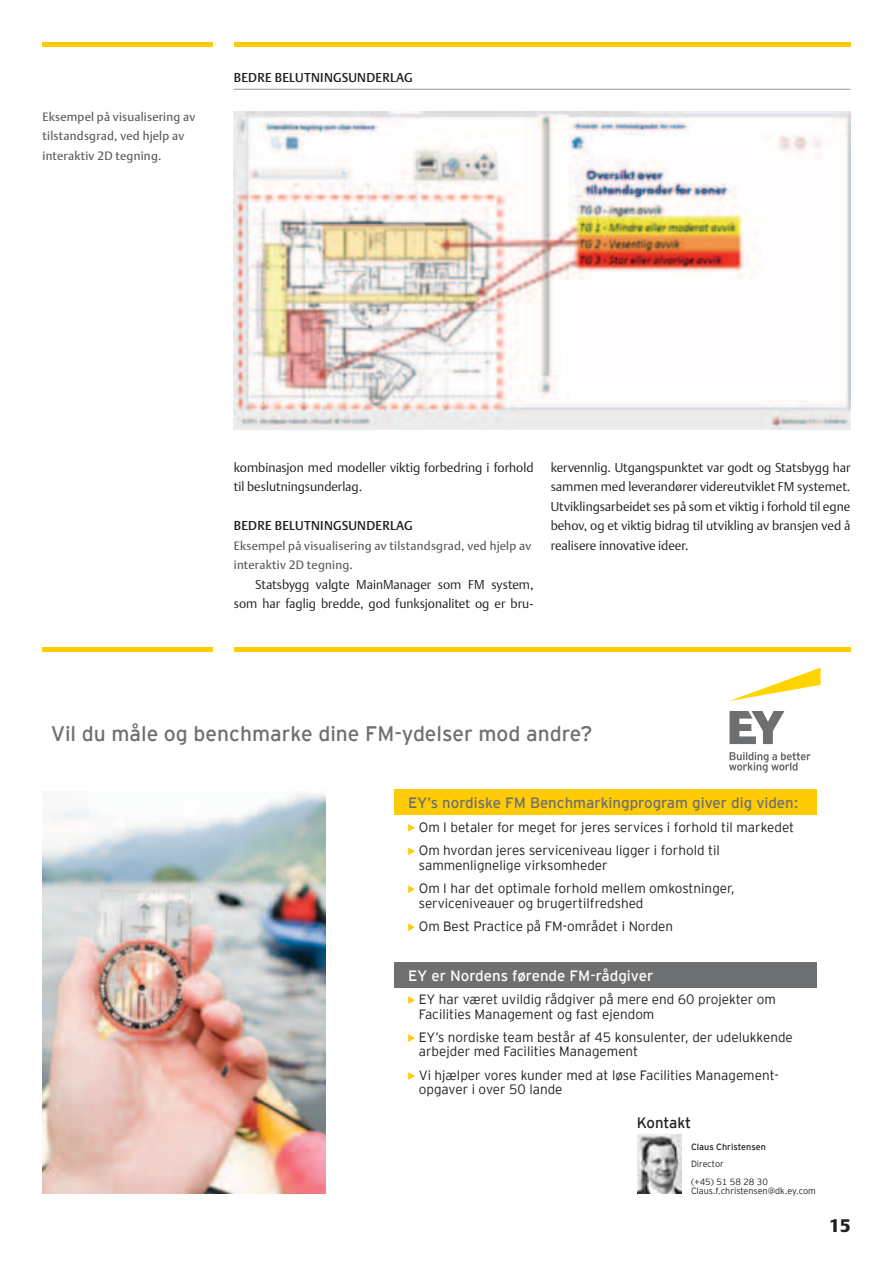
<style>
.page{position:relative;width:893px;height:1263px;background:#fff}
.page>*{position:absolute;margin:0;border:0;box-sizing:border-box;transform-origin:0 0}
.t1{font:21px "EY Interstate";color:#6d6f71}
.t2{font:18px "DTL Argo T Black";color:#231f20}
.t3{font:15px "EY Interstate";color:#6d6f71}
.t4{font:15px "EY Interstate";color:#fff}
.t5{font:15px "EY Interstate";letter-spacing:-.01em;color:#231f20}
.t6{font:300 13.5px/14.4px "EY Interstate";color:#231f20}
.Brød_indryk{font:12.75px/19.5px "DTL Argo T Light";color:#231f20}
.Ml_rubrik_lille{font:12.75px "DTL Argo T Medium";letter-spacing:.02em;color:#231f20}
.Billedtekst{font:12px/19.5px "DTL Argo T";letter-spacing:.02em;color:#58595b}
.t7{font:300 9px "EY Interstate";color:#231f20}
.t8{font:9px "EY Interstate";color:#231f20}
</style>
<div class="page">
<div style="left:395px;top:790px;width:422px;height:25px;background:#ffcb04"></div>
<div style="left:395px;top:962px;width:422px;height:25px;background:#6d6f71"></div>
<img style="left:234px;top:112px;width:616px;height:318px">
<hr style="left:43px;top:43px;width:170px;height:4px;background:#ffcb04">
<hr style="left:234px;top:43px;width:616px;height:4px;background:#ffcb04">
<hr style="left:234px;top:89px;width:616px;height:1px;background:#949698">
<hr style="left:43px;top:647px;width:170px;height:4px;background:#ffcb04">
<hr style="left:234px;top:647px;width:616px;height:4px;background:#ffcb04">
<svg style="left:729px;top:668px;width:91px;height:33px"></svg>
<svg style="left:729px;top:711px;width:82px;height:62px"></svg>
<img style="left:637px;top:1134px;width:45px;height:59px">
<svg style="left:408px;top:824px;width:7px;height:8px"></svg>
<svg style="left:408px;top:847px;width:7px;height:8px"></svg>
<svg style="left:408px;top:885px;width:7px;height:8px"></svg>
<svg style="left:408px;top:923px;width:7px;height:8px"></svg>
<svg style="left:408px;top:996px;width:7px;height:8px"></svg>
<svg style="left:408px;top:1034px;width:7px;height:8px"></svg>
<svg style="left:408px;top:1072px;width:7px;height:8px"></svg>
<img style="left:43px;top:791px;width:283px;height:402px">
<p class="Billedtekst" style="left:43px;top:106px;width:154px">Eksempel på visualisering av tilstandsgrad, ved hjelp av interaktiv 2D tegning.</p>
<p class="Ml_rubrik_lille" style="left:234px;top:69px;width:180px">BEDRE BELUTNINGSUNDERLAG</p>
<p class="Brød_indryk" style="left:234px;top:457px;width:301px">kombinasjon med modeller viktig forbedring i forhold til beslutningsunderlag.</p>
<p class="Ml_rubrik_lille" style="left:234px;top:518px;width:180px">BEDRE BELUTNINGSUNDERLAG</p>
<p class="Billedtekst" style="left:234px;top:535px;width:299px">Eksempel på visualisering av tilstandsgrad, ved hjelp av interaktiv 2D tegning.</p>
<p class="Brød_indryk" style="left:234px;top:574px;width:301px;text-align:right">Statsbygg valgte MainManager som FM system, som har faglig bredde, god funksjonalitet og er bru-</p>
<p class="Brød_indryk" style="left:551px;top:457px;width:301px;text-align:justify">kervennlig. Utgangspunktet var godt og Statsbygg har sammen med leverandører videreutviklet FM systemet.<br>Utviklingsarbeidet ses på som et viktig i forhold til egne behov, og et viktig bidrag til utvikling av bransjen ved å realisere innovative ideer.</p>
<p class="t1" style="left:51px;top:719px;width:543px">Vil du måle og benchmarke dine FM-ydelser mod andre?</p>
<p class="t3" style="left:408px;top:792px;width:392px">EY’s nordiske FM Benchmarkingprogram giver dig viden:</p>
<p class="t6" style="left:419px;top:819px;width:377px">Om I betaler for meget for jeres services i forhold til markedet</p>
<p class="t6" style="left:419px;top:842px;width:303px">Om hvordan jeres serviceniveau ligger i forhold til sammenlignelige virksomheder</p>
<p class="t6" style="left:419px;top:880px;width:318px">Om I har det optimale forhold mellem omkostninger, serviceniveauer og brugertilfredshed</p>
<p class="t6" style="left:419px;top:918px;width:256px">Om Best Practice på FM-området i Norden</p>
<p class="t4" style="left:408px;top:964px;width:247px">EY er Nordens førende FM-rådgiver</p>
<p class="t6" style="left:419px;top:991px;width:359px">EY har været uvildig rådgiver på mere end 60 projekter om<br>Facilities Management og fast ejendom</p>
<p class="t6" style="left:419px;top:1029px;width:376px">EY’s nordiske team består af 45 konsulenter, der udelukkende arbejder med Facilities Management</p>
<p class="t6" style="left:419px;top:1067px;width:361px">Vi hjælper vores kunder med at løse Facilities Management&shy;opgaver i over 50 lande</p>
<p class="t5" style="left:637px;top:1112px;width:56px">Kontakt</p>
<p class="t8" style="left:691px;top:1140px;width:76px">Claus Christensen</p>
<p class="t7" style="left:691px;top:1157px;width:34px">Director</p>
<p class="t7" style="left:691px;top:1175px;width:79px">(+45) 51 58 28 30</p>
<p class="t7" style="left:691px;top:1184px;width:126px">Claus.f.christensen@dk.ey.com</p>
<h2 class="t2" style="left:829px;top:1215px;width:23px">15</h2>
</div>
